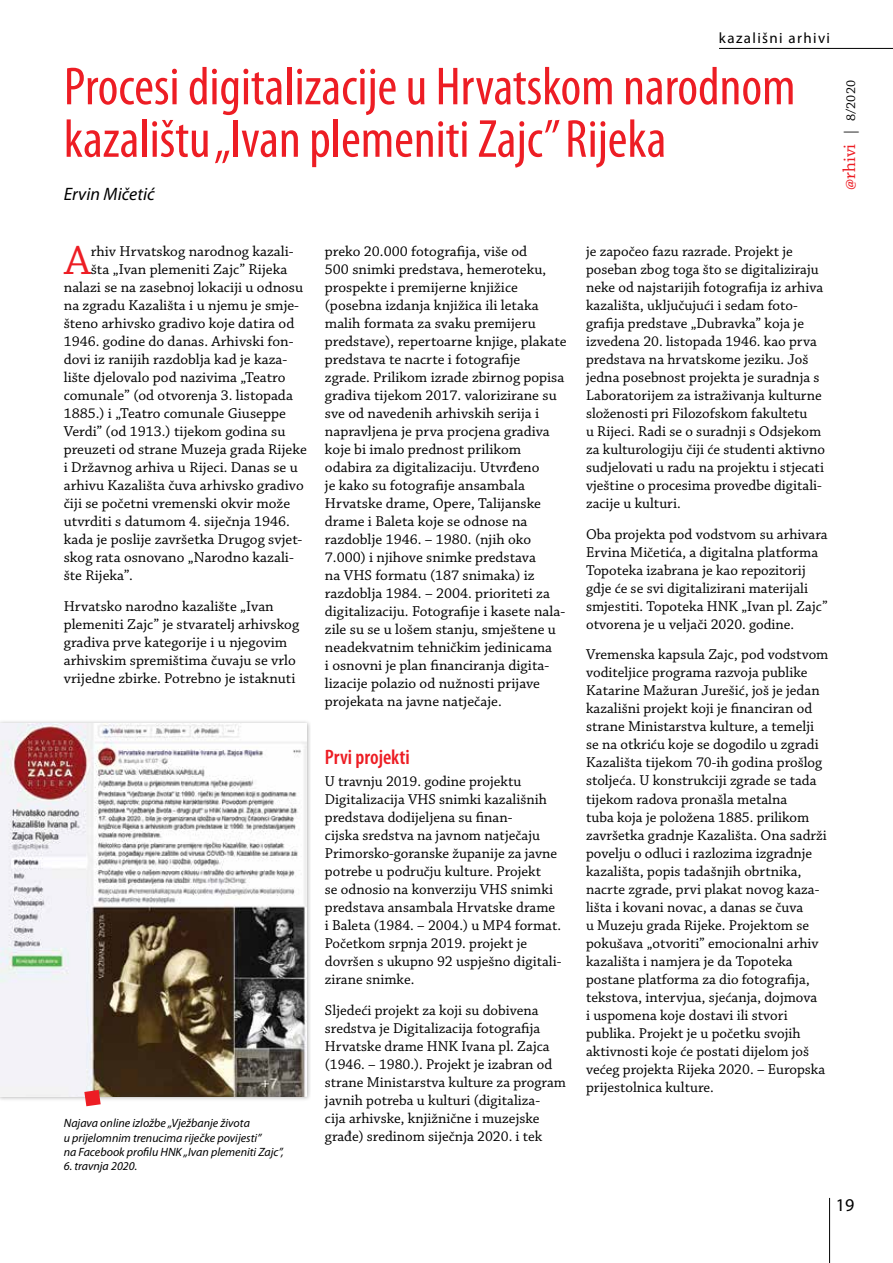
<style>
.page{position:relative;width:893px;height:1263px;background:#fff}
.page>*{position:absolute;margin:0;border:0;box-sizing:border-box;transform-origin:0 0}
.t1{font:condensed 54px/52.5px "Myriad Pro";color:#ed1d24}
.t2{font:42.75px "Chaparral Pro";color:#ed1d24}
.t3{font:600 condensed 21px "Myriad Pro";color:#ed1d24}
.t4{font:18px "Chaparral Pro";color:#ed1d24}
.t5{font:italic 18px "Myriad Pro";color:#000}
.t6{font:18px "Myriad Pro";color:#000}
.t7{font:15px/18px "Chaparral Pro";color:#000}
.t8{font:15px "Myriad Pro";letter-spacing:.09em;color:#000}
.t9{font:italic 12px/14.4px "Myriad Pro";color:#000}
.s1{font-size:15px;color:#000}
.s2{font-size:13.5px;color:#000}
</style>
<div class="page">
<div style="left:0;top:719px;width:311px;height:383px;background:#000;opacity:.3"></div>
<img style="left:0;top:723px;width:307px;height:374px">
<svg style="left:84px;top:1090px;width:17px;height:16px"></svg>
<hr style="left:829px;top:1198px;width:1px;height:65px;background:#000">
<hr style="left:719px;top:48px;width:174px;height:1px;background:#000">
<p class="t8" style="left:719px;top:29px;width:113px">kazališni arhivi</p>
<h1 class="t1" style="left:64px;top:60px;width:733px">Procesi digitalizacije u Hrvatskom narodnom kazalištu „Ivan plemeniti Zajc” Rijeka</h1>
<p class="t5" style="left:64px;top:182px;width:92px">Ervin Mičetić</p>
<p class="t4" style="left:840px;top:190px;width:111px;rotate:-90deg">@rhivi <span class="s1">|</span> <span class="s2">8/2020</span></p>
<h2 class="t2" style="left:64px;top:237px;width:28px">A</h2>
<p class="t7" style="left:91px;top:243px;width:204px">rhiv Hrvatskog narodnog kazali-</p>
<p class="t7" style="left:91px;top:261px;width:198px">šta „Ivan plemeniti Zajc” Rijeka</p>
<p class="t7" style="left:64px;top:279px;width:241px">nalazi se na zasebnoj lokaciji u odnosu</p>
<p class="t7" style="left:64px;top:297px;width:237px">na zgradu Kazališta i u njemu je smje-</p>
<p class="t7" style="left:64px;top:315px;width:232px">šteno arhivsko gradivo koje datira od</p>
<p class="t7" style="left:64px;top:333px;width:231px">1946. godine do danas. Arhivski fon-</p>
<p class="t7" style="left:64px;top:351px;width:225px">dovi iz ranijih razdoblja kad je kaza-</p>
<p class="t7" style="left:64px;top:369px;width:223px">lište djelovalo pod nazivima „Teatro</p>
<p class="t7" style="left:64px;top:387px;width:231px">comunale” (od otvorenja 3. listopada</p>
<p class="t7" style="left:64px;top:405px;width:224px">1885.) i „Teatro comunale Giuseppe</p>
<p class="t7" style="left:64px;top:423px;width:223px">Verdi” (od 1913.) tijekom godina su</p>
<p class="t7" style="left:64px;top:441px;width:245px">preuzeti od strane Muzeja grada Rijeke</p>
<p class="t7" style="left:64px;top:459px;width:235px">i Državnog arhiva u Rijeci. Danas se u</p>
<p class="t7" style="left:64px;top:477px;width:241px">arhivu Kazališta čuva arhivsko gradivo</p>
<p class="t7" style="left:64px;top:495px;width:228px">čiji se početni vremenski okvir može</p>
<p class="t7" style="left:64px;top:513px;width:228px">utvrditi s datumom 4. siječnja 1946.</p>
<p class="t7" style="left:64px;top:531px;width:240px">kada je poslije završetka Drugog svjet-</p>
<p class="t7" style="left:64px;top:549px;width:232px">skog rata osnovano „Narodno kazali-</p>
<p class="t7" style="left:64px;top:567px;width:71px">šte Rijeka”.</p>
<p class="t7" style="left:64px;top:598px;width:237px">Hrvatsko narodno kazalište „Ivan plemeniti Zajc” je stvaratelj arhivskog gradiva prve kategorije i u njegovim arhivskim spremištima čuvaju se vrlo vrijedne zbirke. Potrebno je istaknuti</p>
<p class="t9" style="left:64px;top:1116px;width:221px">Najava online izložbe „Vježbanje života<br>u prijelomnim trenucima riječke povijesti”<br>na Facebook profilu HNK „Ivan plemeniti Zajc”,</p>
<p class="t9" style="left:64px;top:1159px;width:75px">6. travnja 2020.</p>
<p class="t7" style="left:325px;top:243px;width:243px">preko 20.000 fotografija, više od<br>500 snimki predstava, hemeroteku, prospekte i premijerne knjižice (posebna izdanja knjižica ili letaka malih formata za svaku premijeru predstave), repertoarne knjige, plakate predstava te nacrte i fotografije zgrade. Prilikom izrade zbirnog popisa gradiva tijekom 2017. valorizirane su sve od navedenih arhivskih serija i napravljena je prva procjena gradiva koje bi imalo prednost prilikom odabira za digitalizaciju. Utvrđeno<br>je kako su fotografije ansambala Hrvatske drame, Opere, Talijanske drame i Baleta koje se odnose na razdoblje 1946. – 1980. (njih oko 7.000) i njihove snimke predstava<br>na VHS formatu (187 snimaka) iz razdoblja 1984. – 2004. prioriteti za digitalizaciju. Fotografije i kasete nala&shy;zile su se u lošem stanju, smještene u neadekvatnim tehničkim jedinicama<br>i osnovni je plan financiranja digita&shy;lizacije polazio od nužnosti prijave projekata na javne natječaje.</p>
<h3 class="t3" style="left:325px;top:744px;width:86px">Prvi projekti</h3>
<p class="t7" style="left:325px;top:773px;width:238px">U travnju 2019. godine projektu Digitalizacija VHS snimki kazališnih predstava dodijeljena su finan-<br>cijska sredstva na javnom natječaju Primorsko-goranske županije za javne potrebe u području kulture. Projekt<br>se odnosio na konverziju VHS snimki predstava ansambala Hrvatske drame i Baleta (1984. – 2004.) u MP4 format.<br>Početkom srpnja 2019. projekt je dovršen s ukupno 92 uspješno digitali&shy;zirane snimke.</p>
<p class="t7" style="left:325px;top:1002px;width:243px">Sljedeći projekt za koji su dobivena sredstva je Digitalizacija fotografija Hrvatske drame HNK Ivana pl. Zajca (1946. – 1980.). Projekt je izabran od strane Ministarstva kulture za program javnih potreba u kulturi (digitaliza-<br>cija arhivske, knjižnične i muzejske građe) sredinom siječnja 2020. i tek</p>
<p class="t7" style="left:586px;top:243px;width:241px">je započeo fazu razrade. Projekt je poseban zbog toga što se digitaliziraju neke od najstarijih fotografija iz arhiva kazališta, uključujući i sedam foto&shy;grafija predstave „Dubravka” koja je izvedena 20. listopada 1946. kao prva predstava na hrvatskome jeziku. Još jedna posebnost projekta je suradnja s Laboratorijem za istraživanja kulturne složenosti pri Filozofskom fakultetu<br>u Rijeci. Radi se o suradnji s Odsjekom za kulturologiju čiji će studenti aktivno sudjelovati u radu na projektu i stjecati vještine o procesima provedbe digitali&shy;zacije u kulturi.</p>
<p class="t7" style="left:586px;top:525px;width:243px">Oba projekta pod vodstvom su arhivara Ervina Mičetića, a digitalna platforma Topoteka izabrana je kao repozitorij gdje će se svi digitalizirani materijali smjestiti. Topoteka HNK „Ivan pl. Zajc” otvorena je u veljači 2020. godine.</p>
<p class="t7" style="left:586px;top:646px;width:244px">Vremenska kapsula Zajc, pod vodstvom voditeljice programa razvoja publike Katarine Mažuran Jurešić, još je jedan kazališni projekt koji je financiran od strane Ministarstva kulture, a temelji se na otkriću koje se dogodilo u zgradi Kazališta tijekom 70-ih godina prošlog stoljeća. U konstrukciji zgrade se tada tijekom radova pronašla metalna<br>tuba koja je položena 1885. prilikom završetka gradnje Kazališta. Ona sadrži povelju o odluci i razlozima izgradnje kazališta, popis tadašnjih obrtnika, nacrte zgrade, prvi plakat novog kaza&shy;lišta i kovani novac, a danas se čuva<br>u Muzeju grada Rijeke. Projektom se pokušava „otvoriti” emocionalni arhiv kazališta i namjera je da Topoteka postane platforma za dio fotografija, tekstova, intervjua, sjećanja, dojmova<br>i uspomena koje dostavi ili stvori publika. Projekt je u početku svojih aktivnosti koje će postati dijelom još većeg projekta Rijeka 2020. – Europska prijestolnica kulture.</p>
<p class="t6" style="left:836px;top:1194px;width:20px">19</p>
</div>
